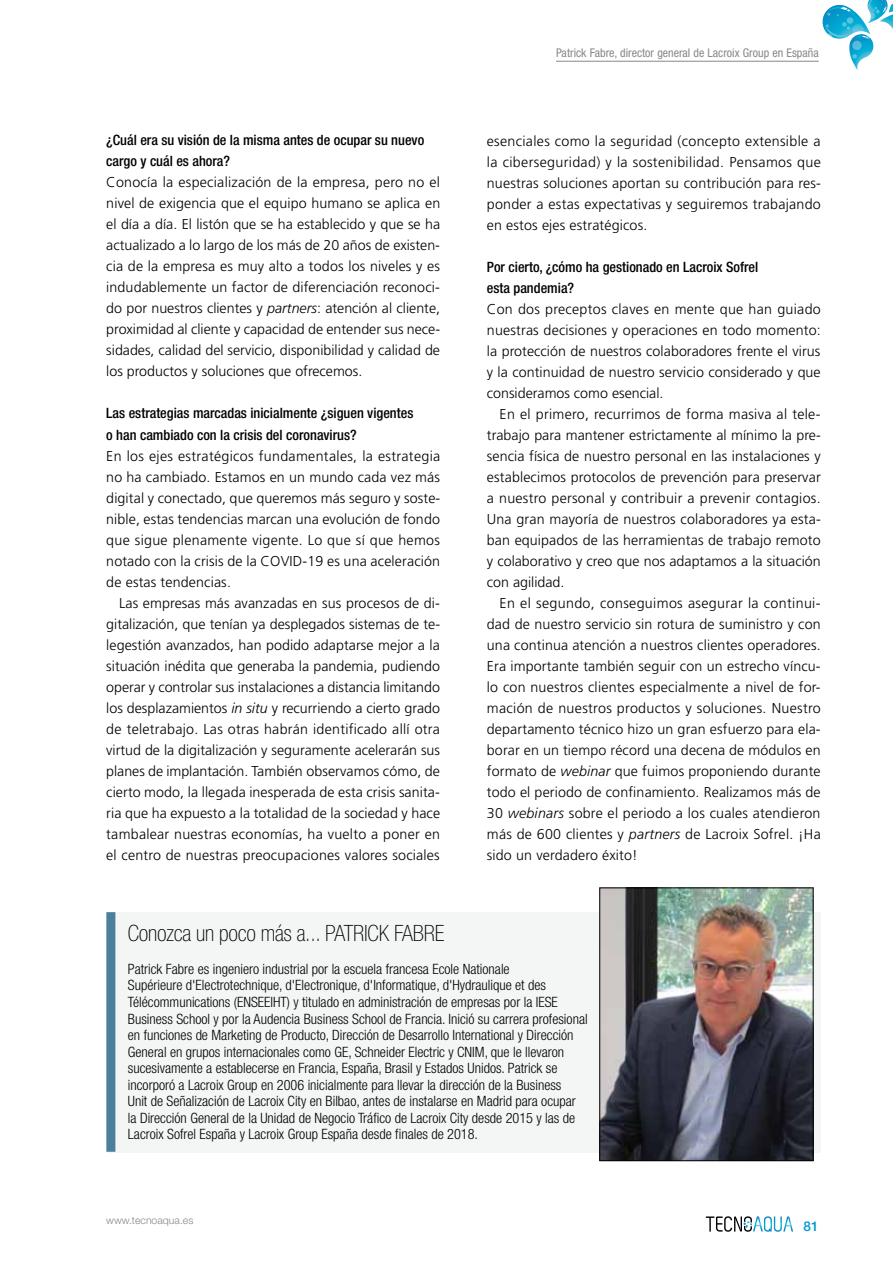
<style>
.page{position:relative;width:893px;height:1263px;background:#fff}
.page>*{position:absolute;margin:0;border:0;box-sizing:border-box;transform-origin:0 0}
.t1{font:100 condensed 22.5px "Helvetica Neue LT Std";letter-spacing:-.01em;color:#000}
.t2{font:300 14.25px/21px "Frutiger";letter-spacing:.01em;color:#000;text-align:justify}
.t3{font:300 condensed 14.25px/16.5px "Helvetica Neue LT Std";color:#000}
.t4{font:500 condensed 14.25px/21px "Helvetica Neue LT Std";color:#000}
.t5{font:500 13.5px "Helvetica Neue LT Std";color:#0098d4}
.t6{font:condensed 12px "Helvetica Neue LT Std";color:#87888a}
.t7{font:300 10.5px "Helvetica Neue LT Std";color:#87888a}
.s1{font-style:italic}
</style>
<div class="page">
<hr style="left:556px;top:61px;width:263px;height:1px;background:#87888a">
<svg style="left:706px;top:1216px;width:87px;height:16px"></svg>
<svg style="left:822px;top:0;width:71px;height:70px"></svg>
<div style="left:106px;top:912px;width:715px;height:240px;background:#f4f5f5"></div>
<div style="left:106px;top:912px;width:9px;height:240px;background:#4c7f9b"></div>
<img style="left:602px;top:890px;width:209px;height:269px">
<div style="left:600px;top:888px;width:213px;height:273px;border:1px solid #000"></div>
<p class="t4" style="left:106px;top:130px;width:319px">¿Cuál era su visión de la misma antes de ocupar su nuevo cargo y cuál es ahora?</p>
<p class="t2" style="left:106px;top:172px;width:335px">Conocía la especialización de la empresa, pero no el nivel de exigencia que el equipo humano se aplica en el día a día. El listón que se ha establecido y que se ha actualizado a lo largo de los más de 20 años de existen&shy;cia de la empresa es muy alto a todos los niveles y es indudablemente un factor de diferenciación reconoci&shy;do por nuestros clientes y <span class="s1">partners</span>: atención al cliente, proximidad al cliente y capacidad de entender sus nece&shy;sidades, calidad del servicio, disponibilidad y calidad de los productos y soluciones que ofrecemos.</p>
<p class="t4" style="left:106px;top:403px;width:309px">Las estrategias marcadas inicialmente ¿siguen vigentes o han cambiado con la crisis del coronavirus?</p>
<p class="t2" style="left:106px;top:445px;width:336px">En los ejes estratégicos fundamentales, la estrategia no ha cambiado. Estamos en un mundo cada vez más digital y conectado, que queremos más seguro y soste&shy;nible, estas tendencias marcan una evolución de fondo que sigue plenamente vigente. Lo que sí que hemos notado con la crisis de la COVID-19 es una aceleración de estas tendencias.</p>
<p class="t2" style="left:106px;top:592px;width:335px;text-indent:13px">Las empresas más avanzadas en sus procesos de di&shy;gitalización, que tenían ya desplegados sistemas de te&shy;legestión avanzados, han podido adaptarse mejor a la situación inédita que generaba la pandemia, pudiendo operar y controlar sus instalaciones a distancia limitando los desplazamientos <span class="s1">in situ</span> y recurriendo a cierto grado de teletrabajo. Las otras habrán identificado allí otra virtud de la digitalización y seguramente acelerarán sus planes de implantación. También observamos cómo, de cierto modo, la llegada inesperada de esta crisis sanita&shy;ria que ha expuesto a la totalidad de la sociedad y hace tambalear nuestras economías, ha vuelto a poner en el centro de nuestras preocupaciones valores sociales</p>
<p class="t6" style="left:556px;top:46px;width:264px">Patrick Fabre, director general de Lacroix Group en España</p>
<p class="t2" style="left:487px;top:130px;width:336px">esenciales como la seguridad (concepto extensible a la ciberseguridad) y la sostenibilidad. Pensamos que nuestras soluciones aportan su contribución para res&shy;ponder a estas expectativas y seguiremos trabajando en estos ejes estratégicos.</p>
<p class="t4" style="left:487px;top:256px;width:273px">Por cierto, ¿cómo ha gestionado en Lacroix Sofrel esta pandemia?</p>
<p class="t2" style="left:487px;top:298px;width:335px">Con dos preceptos claves en mente que han guiado nuestras decisiones y operaciones en todo momento: la protección de nuestros colaboradores frente el virus y la continuidad de nuestro servicio considerado y que consideramos como esencial.</p>
<p class="t2" style="left:487px;top:403px;width:335px;text-indent:13px">En el primero, recurrimos de forma masiva al tele&shy;trabajo para mantener estrictamente al mínimo la pre&shy;sencia física de nuestro personal en las instalaciones y establecimos protocolos de prevención para preservar a nuestro personal y contribuir a prevenir contagios.<br>Una gran mayoría de nuestros colaboradores ya esta&shy;ban equipados de las herramientas de trabajo remoto y colaborativo y creo que nos adaptamos a la situación con agilidad.</p>
<p class="t2" style="left:487px;top:592px;width:335px;text-indent:13px">En el segundo, conseguimos asegurar la continui&shy;dad de nuestro servicio sin rotura de suministro y con una continua atención a nuestros clientes operadores.<br>Era importante también seguir con un estrecho víncu&shy;lo con nuestros clientes especialmente a nivel de for&shy;mación de nuestros productos y soluciones. Nuestro departamento técnico hizo un gran esfuerzo para ela&shy;borar en un tiempo récord una decena de módulos en formato de <span class="s1">webinar</span> que fuimos proponiendo durante todo el periodo de confinamiento. Realizamos más de 30 <span class="s1">webinars</span> sobre el periodo a los cuales atendieron más de 600 clientes y <span class="s1">partners</span> de Lacroix Sofrel. ¡Ha sido un verdadero éxito!</p>
<h1 class="t1" style="left:128px;top:920px;width:318px">Conozca un poco más a... PATRICK FABRE</h1>
<p class="t3" style="left:128px;top:960px;width:461px">Patrick Fabre es ingeniero industrial por la escuela francesa Ecole Nationale<br>Supérieure d'Electrotechnique, d'Electronique, d'Informatique, d'Hydraulique et des Télécommunications (ENSEEIHT) y titulado en administración de empresas por la IESE Business School y por la Audencia Business School de Francia. Inició su carrera profesional en funciones de Marketing de Producto, Dirección de Desarrollo International y Dirección General en grupos internacionales como GE, Schneider Electric y CNIM, que le llevaron sucesivamente a establecerse en Francia, España, Brasil y Estados Unidos. Patrick se incorporó a Lacroix Group en 2006 inicialmente para llevar la dirección de la Business<br>Unit de Señalización de Lacroix City en Bilbao, antes de instalarse en Madrid para ocupar la Dirección General de la Unidad de Negocio Tráfico de Lacroix City desde 2015 y las de Lacroix Sofrel España y Lacroix Group España desde finales de 2018.</p>
<p class="t7" style="left:106px;top:1213px;width:89px">www.tecnoaqua.es</p>
<p class="t5" style="left:804px;top:1218px;width:17px">81</p>
</div>
